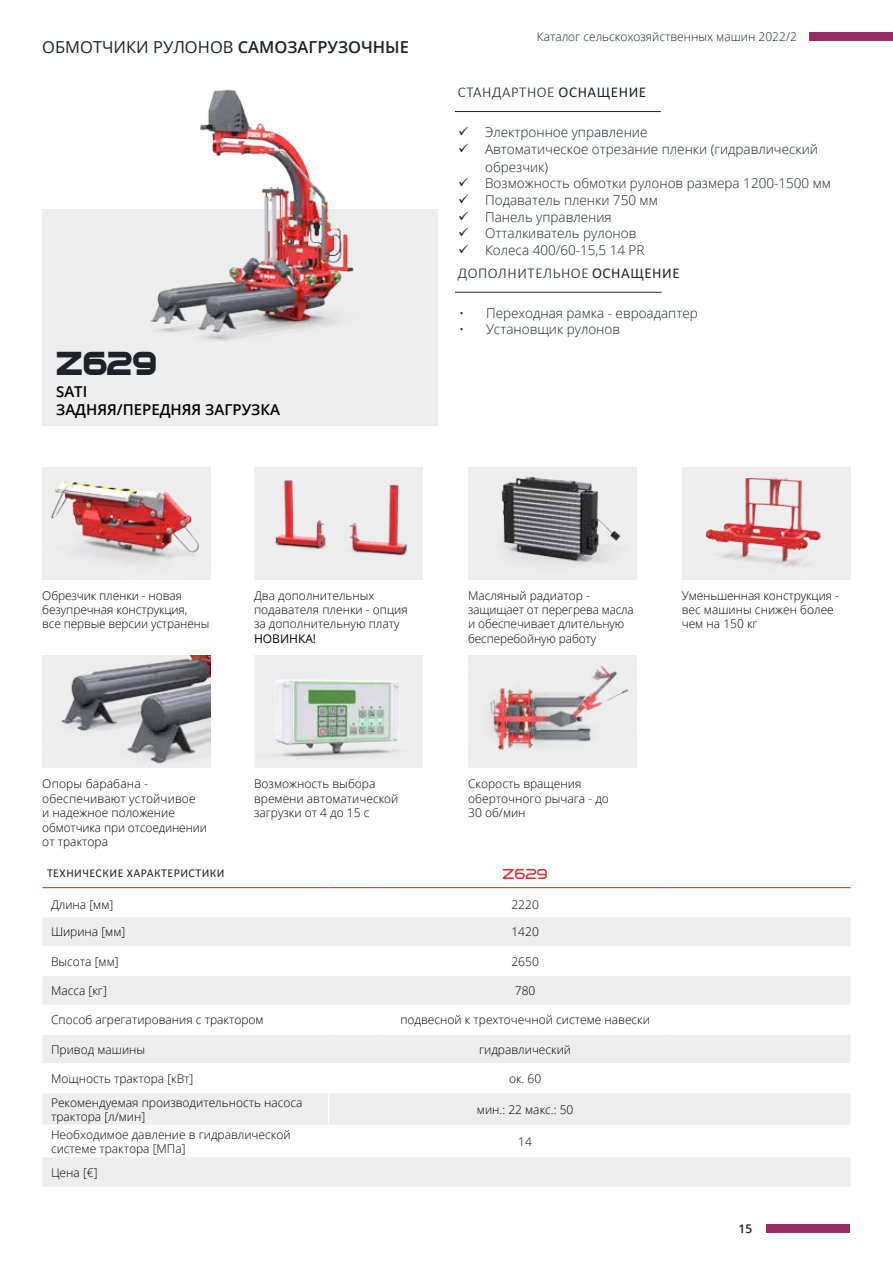
<style>
.page{position:relative;width:893px;height:1263px;background:#fff}
.page>*{position:absolute;margin:0;border:0;box-sizing:border-box;transform-origin:0 0}
.t1{font:700 45px "Bitsumishi Pro";color:#1d2229}
.t2{font:19.5px "Bitsumishi Pro";color:#d53032}
.t3{font:600 16.5px "Open Sans";color:#1d2229}
.t4{font:16.5px "Open Sans";color:#1d2229}
.t5{font:300 15px "Calibri";letter-spacing:.04em;color:#1d2229}
.t6{font:600 15px/18px "Open Sans";color:#000}
.t7{font:15px "Calibri";color:#1d2229}
.t8{font:300 13.5px/16.6px "Open Sans";color:#1d2229}
.t9{font:300 12px/14.4px "Open Sans";color:#000}
.t10{font:300 12px "Open Sans";color:#1d2229}
.t11{font:12px "Calibri";color:#1d2229}
.t12{font:12px "Open Sans";color:#000}
.t13{font:600 12px "Open Sans";color:#1d2229}
.s1{font-weight:400}
</style>
<div class="page">
<div style="left:766px;top:1224px;width:84px;height:9px;background:#982d62"></div>
<div style="left:809px;top:32px;width:84px;height:9px;background:#982d62"></div>
<div style="left:43px;top:209px;width:395px;height:217px;background:#ededee"></div>
<img style="left:150px;top:89px;width:204px;height:252px">
<hr style="left:455px;top:292px;width:207px;height:1px;background:#1d2229">
<hr style="left:455px;top:111px;width:206px;height:1px;background:#1d2229">
<svg style="left:43px;top:918px;width:807px;height:268px;fill:#ededee"></svg>
<hr style="left:43px;top:946px;width:285px;height:1px;background:#fff">
<hr style="left:328px;top:946px;width:50px;height:1px;background:#fff">
<hr style="left:378px;top:946px;width:294px;height:1px;background:#fff">
<hr style="left:672px;top:946px;width:178px;height:1px;background:#fff">
<hr style="left:43px;top:975px;width:285px;height:1px;background:#fff">
<hr style="left:328px;top:975px;width:50px;height:1px;background:#fff">
<hr style="left:378px;top:975px;width:294px;height:1px;background:#fff">
<hr style="left:672px;top:975px;width:178px;height:1px;background:#fff">
<hr style="left:43px;top:1005px;width:285px;height:1px;background:#fff">
<hr style="left:328px;top:1005px;width:50px;height:1px;background:#fff">
<hr style="left:378px;top:1005px;width:294px;height:1px;background:#fff">
<hr style="left:43px;top:1034px;width:285px;height:1px;background:#fff">
<hr style="left:328px;top:1034px;width:50px;height:1px;background:#fff">
<hr style="left:378px;top:1034px;width:294px;height:1px;background:#fff">
<hr style="left:672px;top:1034px;width:178px;height:1px;background:#fff">
<hr style="left:43px;top:1063px;width:285px;height:1px;background:#fff">
<hr style="left:328px;top:1063px;width:50px;height:1px;background:#fff">
<hr style="left:378px;top:1063px;width:294px;height:1px;background:#fff">
<hr style="left:672px;top:1063px;width:178px;height:1px;background:#fff">
<hr style="left:43px;top:1093px;width:285px;height:1px;background:#fff">
<hr style="left:328px;top:1093px;width:50px;height:1px;background:#fff">
<hr style="left:328px;top:1093px;width:1px;height:32px;background:#fff">
<hr style="left:378px;top:1093px;width:294px;height:1px;background:#fff">
<hr style="left:672px;top:1093px;width:178px;height:1px;background:#fff">
<hr style="left:43px;top:1125px;width:285px;height:1px;background:#fff">
<hr style="left:328px;top:1125px;width:50px;height:1px;background:#fff">
<hr style="left:378px;top:1125px;width:294px;height:1px;background:#fff">
<hr style="left:672px;top:1125px;width:178px;height:1px;background:#fff">
<hr style="left:672px;top:1005px;width:178px;height:1px;background:#fff">
<hr style="left:43px;top:887px;width:285px;height:1px;background:#d22229">
<hr style="left:328px;top:887px;width:50px;height:1px;background:#d22229">
<hr style="left:378px;top:887px;width:294px;height:1px;background:#d22229">
<hr style="left:672px;top:887px;width:178px;height:1px;background:#d22229">
<img style="left:42px;top:467px;width:168px;height:112px">
<img style="left:42px;top:656px;width:168px;height:112px">
<img style="left:468px;top:467px;width:168px;height:112px">
<img style="left:468px;top:656px;width:168px;height:112px">
<img style="left:255px;top:467px;width:168px;height:112px">
<img style="left:255px;top:656px;width:168px;height:112px">
<img style="left:682px;top:467px;width:168px;height:112px">
<h3 class="t4" style="left:42px;top:36px;width:13px">ОБМОТ</h3>
<h3 class="t4" style="left:102px;top:36px;width:24px">ЧИКИ</h3>
<h3 class="t4" style="left:153px;top:36px;width:23px">РУЛОНО</h3>
<h3 class="t3" style="left:223px;top:36px;width:28px"><span class="s1">В</span> САМ</h3>
<h3 class="t3" style="left:274px;top:36px;width:123px">ОЗАГРУЗОЧ НЫЕ</h3>
<h1 class="t1" style="left:56px;top:346px;width:102px">Z629</h1>
<p class="t6" style="left:56px;top:382px;width:225px">SATI<br>ЗАДНЯЯ/ПЕРЕДНЯЯ ЗАГРУЗКА</p>
<p class="t10" style="left:537px;top:28px;width:262px">Каталог сельскохозяйственных машин 2022/2</p>
<p class="t5" style="left:458px;top:83px;width:112px">Стандартное <span class="s1">осна</span></p>
<p class="t7" style="left:597px;top:82px;width:24px">щение</p>
<p class="t8" style="left:485px;top:123px;width:334px">Электронное управление<br>Автоматическое отрезание пленки (гидравлический</p>
<p class="t8" style="left:485px;top:158px;width:347px">обрезчик)<br>Возможность обмотки рулонов размера 1200-1500 мм<br>Подаватель пленки 750 мм<br>Панель управления<br>Отталкиватель рулонов<br>Колеса 400/60-15,5 14 PR</p>
<p class="t5" style="left:458px;top:263px;width:21px">Допо</p>
<p class="t5" style="left:498px;top:263px;width:105px">лнительное <span class="s1">осна</span></p>
<p class="t7" style="left:630px;top:262px;width:24px">щение</p>
<p class="t8" style="left:459px;top:304px;width:240px">• Переходная рамка - евроадаптер</p>
<p class="t8" style="left:459px;top:321px;width:163px">• Установщик рулонов</p>
<p class="t9" style="left:42px;top:588px;width:169px">Обрезчик пленки - новая безупречная конструкция,<br>все первые версии устранены</p>
<p class="t9" style="left:254px;top:588px;width:155px">Два дополнительных подавателя пленки - опция за дополнительную плату</p>
<p class="t12" style="left:254px;top:630px;width:35px">НОВИНКА</p>
<p class="t12" style="left:313px;top:630px;width:5px">!</p>
<p class="t9" style="left:42px;top:776px;width:166px">Опоры барабана - обеспечивают устойчивое<br>и надежное положение обмотчика при отсоединении от трактора</p>
<p class="t9" style="left:254px;top:776px;width:146px">Возможность выбора времени автоматической загрузки от 4 до 15 с</p>
<p class="t9" style="left:468px;top:588px;width:167px">Масляный радиатор - защищает от перегрева масла и обеспечивает длительную бесперебойную работу</p>
<p class="t9" style="left:682px;top:588px;width:159px">Уменьшенная конструкция - вес машины снижен более чем на 150 кг</p>
<p class="t9" style="left:468px;top:776px;width:142px">Скорость вращения оберточного рычага - до<br>30 об/мин</p>
<p class="t11" style="left:47px;top:864px;width:14px">Техни</p>
<p class="t11" style="left:82px;top:864px;width:15px">ческие</p>
<p class="t11" style="left:127px;top:864px;width:8px">характеристики</p>
<h2 class="t2" style="left:503px;top:866px;width:47px">Z629</h2>
<p class="t9" style="left:51px;top:897px;width:64px">Длина [мм]</p>
<p class="t9" style="left:511px;top:897px;width:29px">2220</p>
<p class="t9" style="left:51px;top:924px;width:76px">Ширина [мм]</p>
<p class="t9" style="left:511px;top:924px;width:29px">1420</p>
<p class="t9" style="left:51px;top:954px;width:69px">Высота [мм]</p>
<p class="t9" style="left:511px;top:954px;width:29px">2650</p>
<p class="t9" style="left:51px;top:983px;width:57px">Масса [кг]</p>
<p class="t9" style="left:515px;top:983px;width:22px">780</p>
<p class="t9" style="left:51px;top:1012px;width:214px">Способ агрегатирования с трактором</p>
<p class="t9" style="left:400px;top:1012px;width:251px">подвесной к трехточечной системе навески</p>
<p class="t9" style="left:51px;top:1042px;width:96px">Привод машины</p>
<p class="t9" style="left:479px;top:1042px;width:93px">гидравлический</p>
<p class="t9" style="left:51px;top:1071px;width:144px">Мощность трактора [кВт]</p>
<p class="t9" style="left:509px;top:1071px;width:34px">ок. 60</p>
<p class="t9" style="left:51px;top:1094px;width:253px">Рекомендуемая производительность насоса трактора [л/мин]</p>
<p class="t9" style="left:477px;top:1102px;width:98px">мин.: 22 макс.: 50</p>
<p class="t9" style="left:51px;top:1127px;width:241px">Необходимое давление в гидравлической системе трактора [MПa]</p>
<p class="t9" style="left:518px;top:1134px;width:15px">14</p>
<p class="t9" style="left:51px;top:1164px;width:48px">Цена [€]</p>
<p class="t13" style="left:739px;top:1221px;width:15px">15</p>
</div>
